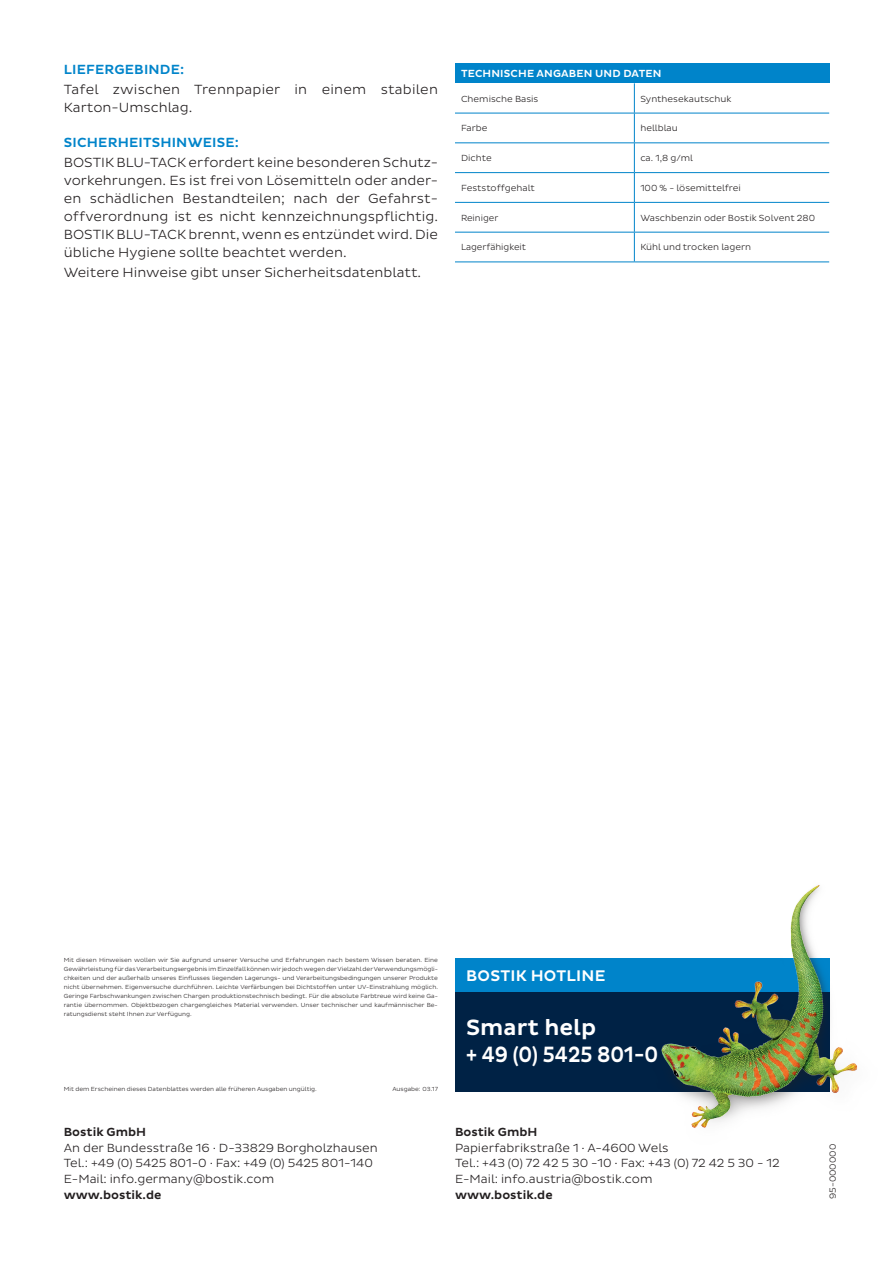
<style>
.page{position:relative;width:893px;height:1263px;background:#fff}
.page>*{position:absolute;margin:0;border:0;box-sizing:border-box;transform-origin:0 0}
.t1{font:500 22.5px/27px "Bostik";color:#fff}
.t2{font:500 15.75px "Bostik";letter-spacing:.015em;color:#fff}
.t3{font:300 13.5px/18px "Bostik";color:#231f20}
.t4{font:500 13.5px "Bostik";letter-spacing:.015em;color:#0084ca}
.t5{font:300 12px/15.8px "Bostik";color:#231f20}
.t6{font:500 12px "Bostik";color:#231f20}
.t7{font:500 10.5px "Bostik";letter-spacing:.015em;color:#fff}
.t8{font:300 9px "Bostik";color:#231f20}
.t9{font:300 6px/9px "Bostik";color:#231f20;text-align:justify}
</style>
<div class="page">
<div style="left:455px;top:991px;width:374px;height:100px;background:#002245"></div>
<div style="left:455px;top:958px;width:374px;height:33px;background:#0084ca"></div>
<img style="left:580px;top:885px;width:278px;height:243px">
<div style="left:455px;top:63px;width:374px;height:20px;background:#0084ca"></div>
<hr style="left:634px;top:83px;width:1px;height:30px;background:#0084ca">
<hr style="left:455px;top:113px;width:179px;height:1px;background:#0084ca">
<hr style="left:634px;top:113px;width:195px;height:1px;background:#0084ca">
<hr style="left:455px;top:142px;width:179px;height:1px;background:#0084ca">
<hr style="left:634px;top:142px;width:195px;height:1px;background:#0084ca">
<hr style="left:455px;top:172px;width:179px;height:1px;background:#0084ca">
<hr style="left:634px;top:172px;width:195px;height:1px;background:#0084ca">
<hr style="left:455px;top:202px;width:179px;height:1px;background:#0084ca">
<svg style="left:634px;top:113px;width:1px;height:119px"></svg>
<hr style="left:634px;top:202px;width:195px;height:1px;background:#0084ca">
<hr style="left:455px;top:232px;width:179px;height:1px;background:#0084ca">
<hr style="left:634px;top:232px;width:1px;height:30px;background:#0084ca">
<hr style="left:634px;top:232px;width:195px;height:1px;background:#0084ca">
<hr style="left:455px;top:262px;width:179px;height:1px;background:#0084ca">
<hr style="left:634px;top:262px;width:195px;height:1px;background:#0084ca">
<h3 class="t4" style="left:64px;top:62px;width:122px">LIEFERGEBINDE:</h3>
<h3 class="t3" style="left:64px;top:81px;width:376px">Tafel zwischen Trennpapier in einem stabilen<br>Karton-Umschlag.</h3>
<h3 class="t4" style="left:64px;top:135px;width:176px">SICHERHEITSHINWEISE:</h3>
<p class="t3" style="left:64px;top:154px;width:376px;text-align:justify">BOSTIK BLU-TACK erfordert keine besonderen Schutz&shy;vorkehrungen. Es ist frei von Lösemitteln oder ander&shy;en schädlichen Bestandteilen; nach der Gefahrst&shy;offverordnung ist es nicht kennzeichnungspflichtig.<br>BOSTIK BLU-TACK brennt, wenn es entzündet wird. Die übliche Hygiene sollte beachtet werden.</p>
<h3 class="t3" style="left:64px;top:264px;width:359px">Weitere Hinweise gibt unser Sicherheitsdatenblatt.</h3>
<h3 class="t7" style="left:461px;top:68px;width:202px">TECHNISCHE ANGABEN UND DATEN</h3>
<h3 class="t8" style="left:461px;top:93px;width:79px">Chemische Basis</h3>
<h3 class="t8" style="left:640px;top:93px;width:93px">Synthesekautschuk</h3>
<h3 class="t8" style="left:461px;top:123px;width:28px">Farbe</h3>
<h3 class="t8" style="left:640px;top:123px;width:39px">hellblau</h3>
<h3 class="t8" style="left:461px;top:153px;width:32px">Dichte</h3>
<h3 class="t8" style="left:640px;top:153px;width:54px">ca. 1,8 g/ml</h3>
<h3 class="t8" style="left:461px;top:183px;width:75px">Feststoffgehalt</h3>
<h3 class="t8" style="left:640px;top:183px;width:102px">100 % - lösemittelfrei</h3>
<h3 class="t8" style="left:461px;top:212px;width:39px">Reiniger</h3>
<h3 class="t8" style="left:640px;top:212px;width:176px">Waschbenzin oder Bostik Solvent 280</h3>
<h3 class="t8" style="left:461px;top:242px;width:67px">Lagerfähigkeit</h3>
<h3 class="t8" style="left:640px;top:242px;width:112px">Kühl und trocken lagern</h3>
<p class="t9" style="left:64px;top:956px;width:376px">Mit diesen Hinweisen wollen wir Sie aufgrund unserer Versuche und Erfahrungen nach bestem Wissen beraten. Eine Gewährleistung für das Verarbeitungsergebnis im Einzelfall können wir jedoch wegen der Vielzahl der Verwendungsmögli&shy;chkeiten und der außerhalb unseres Einflusses liegenden Lagerungs- und Verarbeitungsbedingungen unserer Produkte nicht übernehmen. Eigenversuche durchführen. Leichte Verfärbungen bei Dichtstoffen unter UV-Einstrahlung möglich.<br>Geringe Farbschwankungen zwischen Chargen produktionstechnisch bedingt. Für die absolute Farbtreue wird keine Ga&shy;rantie übernommen. Objektbezogen chargengleiches Material verwenden. Unser technischer und kaufmännischer Be&shy;ratungsdienst steht Ihnen zur Verfügung.</p>
<p class="t9" style="left:64px;top:1085px;width:255px">Mit dem Erscheinen dieses Datenblattes werden alle früheren Ausgaben ungültig.</p>
<p class="t9" style="left:392px;top:1085px;width:47px">Ausgabe: 03.17</p>
<h3 class="t6" style="left:64px;top:1125px;width:84px">Bostik GmbH</h3>
<h3 class="t5" style="left:64px;top:1140px;width:316px">An der Bundesstraße 16 · D-33829 Borgholzhausen<br>Tel.: +49 (0) 5425 801-0 · Fax: +49 (0) 5425 801-140<br>E-Mail: info.germany@bostik.com</h3>
<h3 class="t6" style="left:64px;top:1188px;width:99px">www.bostik.de</h3>
<h2 class="t2" style="left:466px;top:966px;width:141px">BOSTIK HOTLINE</h2>
<h1 class="t1" style="left:466px;top:1015px;width:194px">Smart help<br>+ 49 (0) 5425 801-0</h1>
<h3 class="t6" style="left:455px;top:1125px;width:84px">Bostik GmbH</h3>
<h3 class="t5" style="left:455px;top:1140px;width:326px">Papierfabrikstraße 1 · A-4600 Wels<br>Tel.: +43 (0) 72 42 5 30 -10 · Fax: +43 (0) 72 42 5 30 - 12<br>E-Mail: info.austria@bostik.com</h3>
<h3 class="t6" style="left:455px;top:1188px;width:99px">www.bostik.de</h3>
<h3 class="t8" style="left:828px;top:1199px;width:57px;rotate:-90deg">95-000000</h3>
</div>
